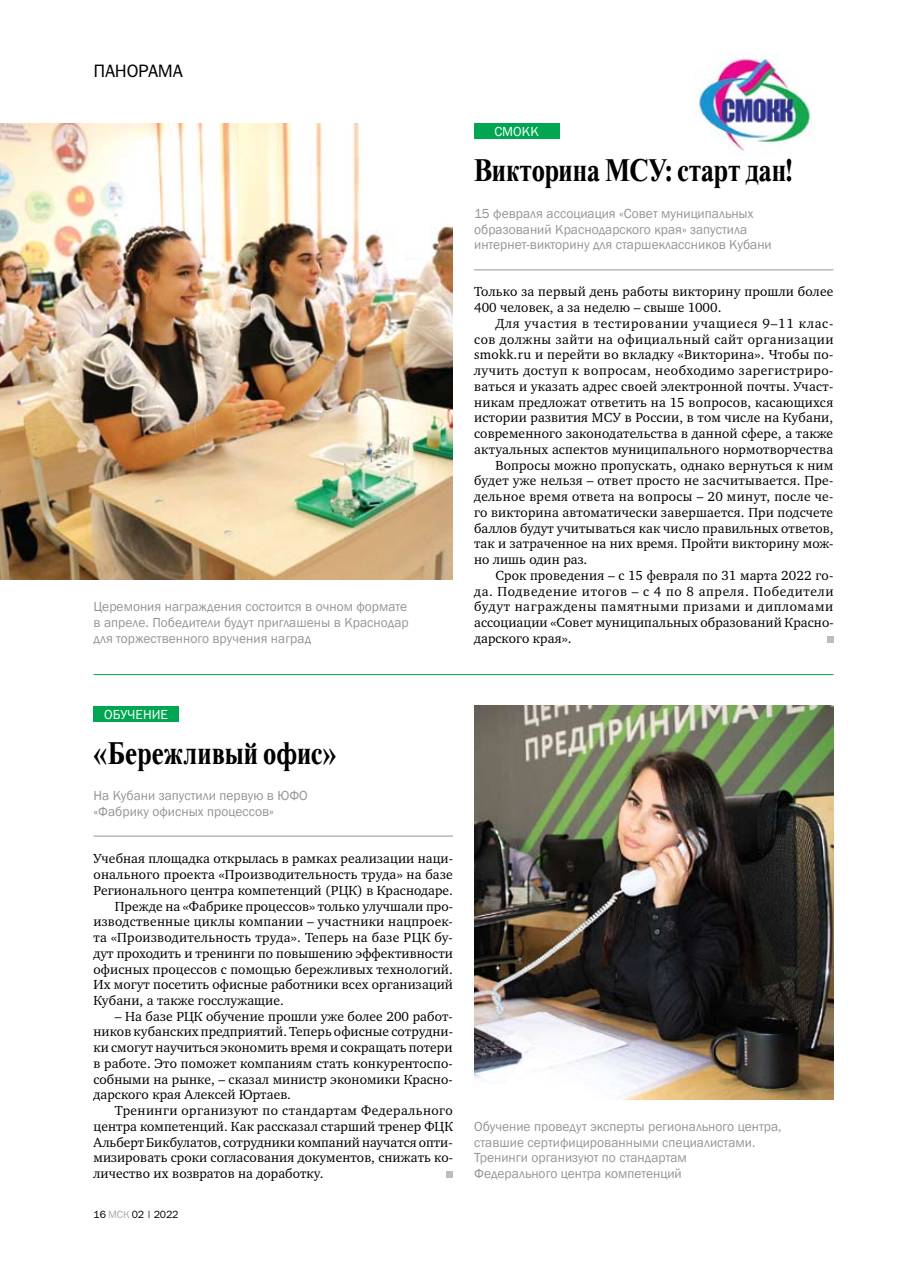
<style>
.page{position:relative;width:910px;height:1268px;background:#fff}
.page>*{position:absolute;margin:0;border:0;box-sizing:border-box;transform-origin:0 0}
.t1{font:700 32.4px "Time";letter-spacing:.01em;color:#000;scale:.83 1}
.t2{font:18px "Franklin Gothic Book C";color:#000}
.t3{font:13.5px/15.8px "Charter ITCC";letter-spacing:.01em;color:#000;text-align:justify}
.t4{font:13.5px/15.8px "Franklin Gothic";color:#939598}
.t5{font:13.5px "Charter ITCC";letter-spacing:.04em;color:#000}
.t6{font:13.5px "Charter ITCC";letter-spacing:.05em;color:#000}
.t7{font:13.5px "Charter ITCC";letter-spacing:.045em;color:#000}
.t8{font:13.5px "Charter ITCC";letter-spacing:.055em;color:#000}
.t9{font:13.5px "Franklin Gothic";color:#fff}
.t10{font:10.5px "Franklin Gothic Book C";letter-spacing:-.015em;color:#000}
.s1{color:#a7a9ac}
</style>
<div class="page">
<div style="left:474px;top:123px;width:85px;height:16px;background:#00a651"></div>
<div style="left:94px;top:705px;width:85px;height:16px;background:#00a651"></div>
<hr style="left:94px;top:835px;width:359px;height:1px;background:#939598">
<hr style="left:94px;top:674px;width:739px;height:1px;background:#00a651">
<hr style="left:474px;top:269px;width:359px;height:1px;background:#939598">
<div style="left:446px;top:1171px;width:7px;height:6px;background:#bcbdc0"></div>
<svg style="left:827px;top:636px;width:6px;height:6px"></svg>
<img style="left:0;top:123px;width:452px;height:457px">
<img style="left:474px;top:705px;width:359px;height:394px">
<img style="left:698px;top:54px;width:114px;height:101px">
<h2 class="t2" style="left:94px;top:60px;width:91px">панорама</h2>
<p class="t4" style="left:94px;top:599px;width:317px">Церемония награждения состоится в очном формате в апреле. П обедители будут приглашены в Краснодар для торжественного вручения наград</p>
<p class="t9" style="left:494px;top:123px;width:10px">СМОКК</p>
<h1 class="t1" style="left:474px;top:151px;width:385px">Викторина МСУ: старт дан!</h1>
<p class="t4" style="left:474px;top:206px;width:299px">15 февраля ассоциация «Совет муниципальных образований Краснодарского края» запустила интернет-викторину для старшеклассников Кубани</p>
<p class="t3" style="left:474px;top:284px;width:361px">Только за первый день работы викторину прошли более<br>400 человек, а за неделю – свыше 1000.</p>
<p class="t8" style="left:495px;top:316px;width:339px">Для участия в тестировании учащиеся 9–11 клас-</p>
<p class="t5" style="left:474px;top:331px;width:361px">сов должны зайти на официальный сайт организации</p>
<p class="t3" style="left:474px;top:347px;width:361px">smokk.ru и перейти во вкладку «Викторина». Чтобы по-</p>
<p class="t5" style="left:474px;top:363px;width:361px">лучить доступ к вопросам, необходимо зарегистриро-</p>
<p class="t3" style="left:474px;top:378px;width:361px">ваться и указать адрес своей электронной почты. Участ-</p>
<p class="t3" style="left:474px;top:394px;width:361px">никам предложат ответить на 15 вопросов, касающихся</p>
<p class="t3" style="left:474px;top:410px;width:361px">истории развития МСУ в России, в том числе на Кубани,</p>
<p class="t3" style="left:474px;top:426px;width:361px">современного законодательства в данной сфере, а также</p>
<p class="t3" style="left:474px;top:441px;width:361px">актуальных аспектов муниципального нормотворчества</p>
<p class="t3" style="left:495px;top:457px;width:340px">Вопросы можно пропускать, однако вернуться к ним</p>
<p class="t3" style="left:474px;top:473px;width:361px">будет уже нельзя – ответ просто не засчитывается. Пре-</p>
<p class="t3" style="left:474px;top:488px;width:361px">дельное время ответа на вопросы – 20 минут, после че-</p>
<p class="t3" style="left:474px;top:504px;width:361px">го викторина автоматически завершается. При подсчете</p>
<p class="t3" style="left:474px;top:520px;width:361px">баллов будут учитываться как число правильных ответов,</p>
<p class="t3" style="left:474px;top:536px;width:361px">так и затраченное на них время. Пройти викторину мож-</p>
<p class="t3" style="left:474px;top:551px;width:115px">но лишь один раз.</p>
<p class="t3" style="left:495px;top:567px;width:339px">Срок проведения – с 15 февраля по 31 марта 2022 го-</p>
<p class="t6" style="left:474px;top:583px;width:361px">да. Подведение итогов – с 4 по 8 апреля. Победители</p>
<p class="t7" style="left:474px;top:599px;width:361px">будут награждены памятными призами и дипломами</p>
<p class="t3" style="left:474px;top:614px;width:361px">ассоциации «Совет муниципальных образований Красно-</p>
<p class="t3" style="left:474px;top:630px;width:99px">дарского края».</p>
<p class="t9" style="left:104px;top:705px;width:65px">обучение</p>
<h1 class="t1" style="left:94px;top:733px;width:294px">«Бережливый офис»</h1>
<p class="t4" style="left:94px;top:788px;width:215px">На Кубани запустили первую в ЮФО «Фабрику офисных процессов»</p>
<p class="t3" style="left:94px;top:850px;width:361px">Учебная площадка открылась в рамках реализации наци-</p>
<p class="t3" style="left:94px;top:866px;width:361px">онального проекта «Производительность труда» на базе</p>
<p class="t3" style="left:94px;top:882px;width:361px">Регионального центра компетенций (РЦК) в Краснодаре.</p>
<p class="t3" style="left:115px;top:898px;width:340px">Прежде на «Фабрике процессов» только улучшали про-</p>
<p class="t3" style="left:94px;top:913px;width:361px">изводственные циклы компании – участники нацпроек-</p>
<p class="t3" style="left:94px;top:929px;width:361px">та «Производительность труда». Теперь на базе РЦК бу-</p>
<p class="t3" style="left:94px;top:945px;width:361px">дут проходить и тренинги по повышению эффективности</p>
<p class="t3" style="left:94px;top:961px;width:361px">офисных процессов с помощью бережливых технологий.</p>
<p class="t3" style="left:94px;top:976px;width:361px">Их могут посетить офисные работники всех организаций</p>
<p class="t3" style="left:94px;top:992px;width:192px">Кубани, а также госслужащие.</p>
<p class="t3" style="left:94px;top:1008px;width:361px;text-indent:21px">– На базе РЦК обучение прошли уже более 200 работ&shy;ников кубанских предприятий. Теперь офисные сотрудни&shy;ки смогут научиться экономить время и сокращать потери в работе. Это поможет компаниям стать конкурентоспо&shy;собными на рынке, – сказал министр экономики Красно&shy;дарского края Алексей Юртаев.</p>
<p class="t3" style="left:94px;top:1102px;width:361px;text-indent:21px">Тренинги организуют по стандартам Федерального центра компетенций. Как рассказал старший тренер ФЦК Альберт Бикбулатов, сотрудники компаний научатся опти&shy;мизировать сроки согласования документов, снижать ко&shy;личество их возвратов на доработку.</p>
<p class="t10" style="left:94px;top:1208px;width:86px">16 <span class="s1">МСК</span> 02 | 2022</p>
<p class="t4" style="left:474px;top:1118px;width:309px">Обучение проведут эксперты регионального центра, ставшие сертифицированными специалистами.<br>Тренинги организуют по стандартам<br>Федерального центра компетенций</p>
</div>
